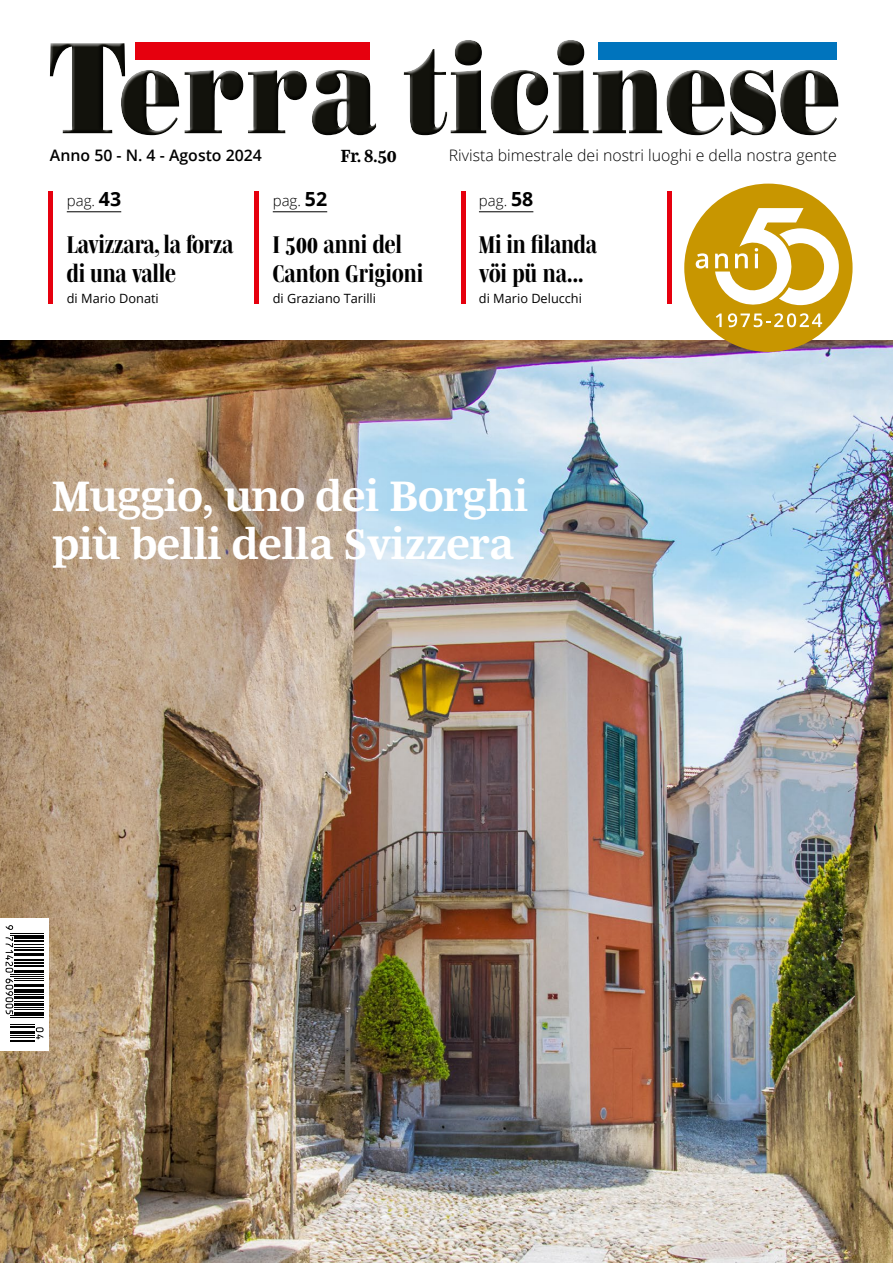
<style>
.page{position:relative;width:893px;height:1263px;background:#fff}
.page>*{position:absolute;margin:0;border:0;box-sizing:border-box;transform-origin:0 0}
.t1{font:700 43.5px/48px "Mencken Std Text";letter-spacing:-.01em;color:#fff}
.t2{font:800 24.75px/29.7px "Mencken Std Head Narrow";letter-spacing:-.005em;color:#000}
.t3{font:700 18px "Mencken Std Text";color:#000}
.t4{font:300 15.9px "Open Sans";color:#000}
.t5{font:600 15.9px "Open Sans";color:#000}
.t6{font:300 15px "Open Sans";color:#000}
.t7{font:12.75px "Open Sans";color:#000}
.s1{font-weight:700;font-size:19.5px}
</style>
<div class="page">
<img style="left:0;top:340px;width:893px;height:923px">
<div style="left:48px;top:191px;width:5px;height:113px;background:#e6000e"></div>
<hr style="left:255px;top:191px;width:4px;height:113px;background:#e6000e">
<hr style="left:461px;top:191px;width:4px;height:113px;background:#e6000e">
<hr style="left:667px;top:191px;width:4px;height:113px;background:#e6000e">
<svg style="left:49px;top:42px;width:328px;height:94px"></svg>
<svg style="left:403px;top:43px;width:436px;height:93px"></svg>
<div style="left:136px;top:43px;width:234px;height:17px;background:#e6000e"></div>
<div style="left:599px;top:43px;width:238px;height:17px;background:#0074bd"></div>
<hr style="left:67px;top:212px;width:54px;height:1px;background:#000">
<hr style="left:273px;top:212px;width:54px;height:1px;background:#000">
<hr style="left:479px;top:212px;width:54px;height:1px;background:#000">
<div style="left:0;top:918px;width:49px;height:133px;background:#fff"></div>
<svg style="left:6px;top:925px;width:7px;height:5px"></svg>
<hr style="left:10px;top:933px;width:34px;height:1px;background:#000">
<hr style="left:10px;top:935px;width:34px;height:1px;background:#000">
<hr style="left:14px;top:936px;width:30px;height:3px;background:#000">
<hr style="left:14px;top:940px;width:30px;height:2px;background:#000">
<hr style="left:14px;top:944px;width:30px;height:1px;background:#000">
<hr style="left:14px;top:947px;width:30px;height:1px;background:#000">
<hr style="left:14px;top:949px;width:30px;height:2px;background:#000">
<hr style="left:14px;top:953px;width:30px;height:1px;background:#000">
<hr style="left:14px;top:955px;width:30px;height:1px;background:#000">
<hr style="left:14px;top:959px;width:30px;height:2px;background:#000">
<hr style="left:14px;top:962px;width:30px;height:2px;background:#000">
<hr style="left:14px;top:965px;width:30px;height:2px;background:#000">
<hr style="left:14px;top:970px;width:30px;height:1px;background:#000">
<hr style="left:14px;top:972px;width:30px;height:1px;background:#000">
<hr style="left:10px;top:974px;width:34px;height:1px;background:#000">
<hr style="left:10px;top:976px;width:34px;height:1px;background:#000">
<hr style="left:14px;top:978px;width:30px;height:1px;background:#000">
<hr style="left:14px;top:979px;width:30px;height:1px;background:#000">
<hr style="left:14px;top:984px;width:30px;height:3px;background:#000">
<hr style="left:14px;top:988px;width:30px;height:1px;background:#000">
<hr style="left:14px;top:990px;width:30px;height:3px;background:#000">
<hr style="left:14px;top:994px;width:30px;height:1px;background:#000">
<hr style="left:14px;top:997px;width:30px;height:2px;background:#000">
<hr style="left:14px;top:1001px;width:30px;height:1px;background:#000">
<hr style="left:14px;top:1003px;width:30px;height:2px;background:#000">
<hr style="left:14px;top:1007px;width:30px;height:1px;background:#000">
<svg style="left:6px;top:937px;width:7px;height:77px"></svg>
<hr style="left:14px;top:1009px;width:30px;height:1px;background:#000">
<hr style="left:14px;top:1012px;width:30px;height:2px;background:#000">
<hr style="left:10px;top:1015px;width:34px;height:1px;background:#000">
<hr style="left:10px;top:1017px;width:34px;height:1px;background:#000">
<svg style="left:10px;top:1024px;width:34px;height:15px"></svg>
<hr style="left:10px;top:1040px;width:25px;height:2px;background:#000">
<div style="left:684px;top:184px;width:169px;height:168px;background:#c89600;border-radius:50%"></div>
<svg style="left:696px;top:253px;width:12px;height:16px"></svg>
<svg style="left:715px;top:208px;width:124px;height:119px"></svg>
<p class="t5" style="left:50px;top:145px;width:213px">Anno 50 - N. 4 - Agosto 2024</p>
<p class="t3" style="left:341px;top:145px;width:57px">Fr. 8.50</p>
<p class="t4" style="left:449px;top:145px;width:389px">Rivista bimestrale dei nostri luoghi e della nostra gente</p>
<p class="t6" style="left:67px;top:190px;width:56px">pag. <span class="s1">43</span></p>
<p class="t2" style="left:67px;top:229px;width:168px">Lavizzara, la forza di una valle</p>
<p class="t7" style="left:67px;top:290px;width:94px">di Mario Donati</p>
<p class="t6" style="left:273px;top:190px;width:56px">pag. <span class="s1">52</span></p>
<p class="t2" style="left:273px;top:229px;width:152px">I 500 anni del<br>Canton Grigioni</p>
<p class="t7" style="left:273px;top:290px;width:105px">di Graziano Tarilli</p>
<p class="t6" style="left:479px;top:190px;width:56px">pag. <span class="s1">58</span></p>
<p class="t2" style="left:479px;top:229px;width:120px">Mi in filanda vöi pü na...</p>
<p class="t7" style="left:479px;top:290px;width:105px">di Mario Delucchi</p>
<h1 class="t1" style="left:52px;top:471px;width:478px">Muggio, uno dei Borghi più belli della Svizzera</h1>
</div>
